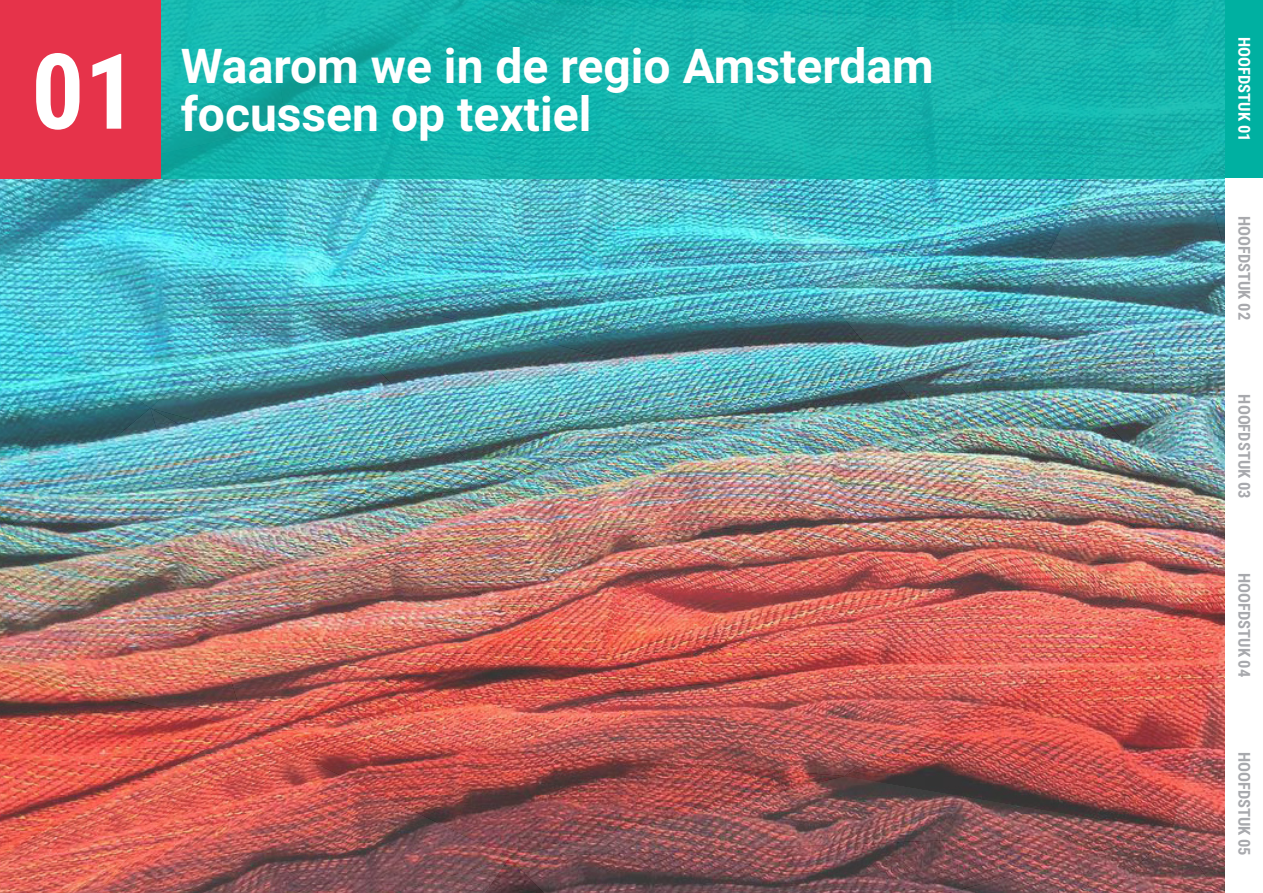
<style>
.page{position:relative;width:1263px;height:893px;background:#fff}
.page>*{position:absolute;margin:0;border:0;box-sizing:border-box;transform-origin:0 0}
.Report_H1{font:700 105px "Roboto Condensed";color:#fff}
.Report_H1-2{font:700 48px/48px "Roboto";color:#fff}
.Report_H1-3{font:700 16.5px "Roboto Condensed";color:#a8a9ad}
.Report_H1-4{font:700 16.5px "Roboto Condensed";color:#fff}
</style>
<div class="page">
<img style="left:946px;top:277px;width:69px;height:41px">
<img style="left:516px;top:277px;width:430px;height:165px">
<img style="left:946px;top:318px;width:69px;height:124px">
<img style="left:533px;top:442px;width:482px;height:68px">
<img style="left:533px;top:510px;width:482px;height:65px">
<img style="left:246px;top:408px;width:287px;height:217px">
<img style="left:0;top:510px;width:246px;height:154px">
<img style="left:0;top:664px;width:246px;height:65px">
<svg style="left:0;top:729px;width:81px;height:164px;background:#df5e51"></svg>
<svg style="left:246px;top:625px;width:90px;height:33px;background:#e07d67"></svg>
<img style="left:246px;top:658px;width:90px;height:71px">
<img style="left:150px;top:277px;width:366px;height:233px">
<img style="left:0;top:277px;width:286px;height:131px">
<img style="left:0;top:291px;width:150px;height:258px">
<img style="left:0;top:179px;width:1015px;height:98px">
<img style="left:1015px;top:179px;width:210px;height:396px">
<img style="left:1163px;top:179px;width:62px;height:276px">
<img style="left:81px;top:729px;width:255px;height:164px">
<img style="left:336px;top:575px;width:889px;height:318px">
<svg style="left:161px;top:0;width:1065px;height:179px;background:#14b3ab"></svg>
<div style="left:0;top:0;width:161px;height:179px;background:#e6334a"></div>
<div style="left:1226px;top:0;width:37px;height:179px;background:#00b0a1"></div>
<p class="Report_H1" style="left:31px;top:18px;width:108px">01</p>
<p class="Report_H1-2" style="left:181px;top:40px;width:754px">Waarom we in de regio Amsterdam focussen op textiel</p>
<p class="Report_H1-4" style="left:1256px;top:37px;width:106px;rotate:90deg">HOOFDSTUK 01</p>
<p class="Report_H1-3" style="left:1256px;top:216px;width:106px;rotate:90deg">HOOFDSTUK 02</p>
<p class="Report_H1-3" style="left:1256px;top:394px;width:106px;rotate:90deg">HOOFDSTUK 03</p>
<p class="Report_H1-3" style="left:1256px;top:573px;width:106px;rotate:90deg">HOOFDSTUK 04</p>
<p class="Report_H1-3" style="left:1256px;top:752px;width:106px;rotate:90deg">HOOFDSTUK 05</p>
</div>
